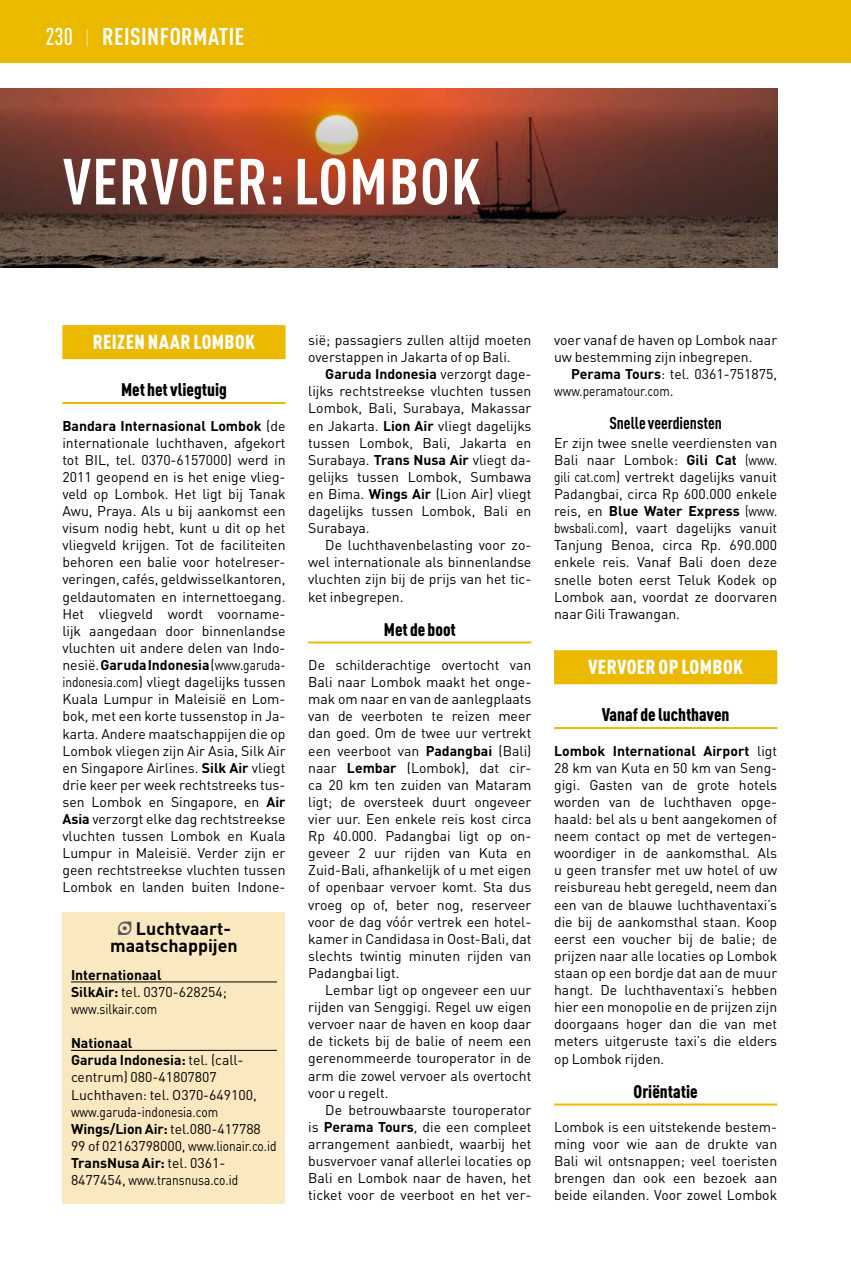
<style>
.page{position:relative;width:851px;height:1265px;background:#fff}
.page>*{position:absolute;margin:0;border:0;box-sizing:border-box;transform-origin:0 0}
.t1{font:700 condensed 64px "DIN Pro";letter-spacing:.02em;color:#fff}
.t2{font:700 condensed 24px "DIN Pro";letter-spacing:.02em;color:#fff}
.t3{font:900 condensed 20px "DIN Pro";letter-spacing:.02em;color:#fff}
.t4{font:900 condensed 18px "DIN Pro";color:#000}
.t5{font:700 17.8px/17.2px "DIN Pro";color:#000}
.t6{font:700 condensed 17px "DIN Pro";color:#000}
.t7{font:14px/17px "DIN Pro";color:#000;text-align:justify}
.s1{font-weight:500}
.s2{font-weight:400;font-size:20px;color:#f6db93}
.s3{font-weight:700}
</style>
<div class="page">
<svg style="left:0;top:88px;width:777px;height:180px;background:#7f4432"></svg>
<hr style="left:850px;top:0;width:1px;height:62px;background:#eab900">
<div style="left:62px;top:325px;width:223px;height:34px;background:#eab900"></div>
<hr style="left:62px;top:402px;width:223px;height:2px;background:#eab900">
<hr style="left:308px;top:641px;width:223px;height:2px;background:#eab900">
<div style="left:554px;top:650px;width:223px;height:34px;background:#eab900"></div>
<hr style="left:554px;top:727px;width:223px;height:2px;background:#eab900">
<hr style="left:554px;top:1103px;width:223px;height:2px;background:#eab900">
<div style="left:0;top:0;width:850px;height:62px;background:#eab900"></div>
<div style="left:62px;top:928px;width:223px;height:275px;background:#fae9c0"></div>
<hr style="left:71px;top:981px;width:206px;height:1px;background:#000">
<hr style="left:71px;top:1049px;width:206px;height:1px;background:#000">
<div style="left:62px;top:911px;width:223px;height:54px;background:#fae9c0"></div>
<h2 class="t2" style="left:45px;top:19px;width:200px"><span class="s1">230</span> <span class="s2">|</span> REISINFORMATIE</h2>
<h1 class="t1" style="left:63px;top:133px;width:419px">VERVOER: LOMBOK</h1>
<h3 class="t3" style="left:93px;top:326px;width:164px">REIZEN NAAR LOMBOK</h3>
<p class="t4" style="left:121px;top:376px;width:107px">Met het vliegtuig</p>
<p class="t7" style="left:62px;top:415px;width:225px"><span class="s3">Bandara Internasional Lombok</span> (de internationale luchthaven, afgekort tot BIL, tel. 0370-6157000) werd in 2011 geopend en is het enige vlieg&shy;veld op Lombok. Het ligt bij Tanak Awu, Praya. Als u bij aankomst een visum nodig hebt, kunt u dit op het vliegveld krijgen. Tot de faciliteiten behoren een balie voor hotelreser&shy;veringen, cafés, geldwisselkantoren, geldautomaten en internettoegang.<br>Het vliegveld wordt voorname&shy;lijk aangedaan door binnenlandse vluchten uit andere delen van Indo&shy;nesië. <span class="s3">Garuda Indonesia</span> (www.garuda&shy;indonesia.com) vliegt dagelijks tussen Kuala Lumpur in Maleisië en Lom&shy;bok, met een korte tussenstop in Ja&shy;karta. Andere maatschappijen die op Lombok vliegen zijn Air Asia, Silk Air en Singapore Airlines. <span class="s3">Silk Air</span> vliegt drie keer per week rechtstreeks tus&shy;sen Lombok en Singapore, en <span class="s3">Air Asia</span> verzorgt elke dag rechtstreekse vluchten tussen Lombok en Kuala Lumpur in Maleisië. Verder zijn er geen rechtstreekse vluchten tussen Lombok en landen buiten Indone-</p>
<p class="t5" style="left:110px;top:917px;width:129px;text-indent:26px">Luchtvaart&shy;maatschappijen</p>
<p class="t7" style="left:71px;top:964px;width:157px;text-align:left"><span class="s3">Internationaal<br>SilkAir:</span> tel. 0370-628254; www.silkair.com</p>
<p class="t7" style="left:71px;top:1033px;width:207px;text-align:left"><span class="s3">Nationaal<br>Garuda Indonesia:</span> tel. (call&shy;centrum) 080-41807807<br>Luchthaven: tel. O370-649100, www.garuda-indonesia.com<br><span class="s3">Wings/Lion Air:</span> tel.080-417788<br>99 of 02163798000, www.lionair.co.id<br><span class="s3">TransNusa Air:</span> tel. 0361-<br>8477454, www.transnusa.co.id</p>
<p class="t7" style="left:308px;top:330px;width:224px">sië; passagiers zullen altijd moeten overstappen in Jakarta of op Bali.</p>
<p class="t7" style="left:308px;top:364px;width:224px;text-indent:17px"><span class="s3">Garuda Indonesia</span> verzorgt dage&shy;lijks rechtstreekse vluchten tussen Lombok, Bali, Surabaya, Makassar en Jakarta. <span class="s3">Lion Air</span> vliegt dagelijks tussen Lombok, Bali, Jakarta en Surabaya. <span class="s3">Trans Nusa Air</span> vliegt da&shy;gelijks tussen Lombok, Sumbawa en Bima. <span class="s3">Wings Air</span> (Lion Air) vliegt dagelijks tussen Lombok, Bali en Surabaya.</p>
<p class="t7" style="left:308px;top:535px;width:225px;text-indent:17px">De luchthavenbelasting voor zo&shy;wel internationale als binnenlandse vluchten zijn bij de prijs van het tic&shy;ket inbegrepen.</p>
<p class="t4" style="left:384px;top:615px;width:73px">Met de boot</p>
<p class="t7" style="left:308px;top:655px;width:225px;text-align:left">De schilderachtige overtocht van<br>Bali naar Lombok maakt het onge&shy;mak om naar en van de aanlegplaats van de veerboten te reizen meer dan goed. Om de twee uur vertrekt een veerboot van <span class="s3">Padangbai</span> (Bali) naar <span class="s3">Lembar</span> (Lombok), dat cir&shy;ca 20 km ten zuiden van Mataram ligt; de oversteek duurt ongeveer vier uur. Een enkele reis kost circa<br>Rp 40.000. Padangbai ligt op on&shy;geveer 2 uur rijden van Kuta en<br>Zuid-Bali, afhankelijk of u met eigen of openbaar vervoer komt. Sta dus vroeg op of, beter nog, reserveer voor de dag vóór vertrek een hotel&shy;kamer in Candidasa in Oost-Bali, dat slechts twintig minuten rijden van<br>Padangbai ligt.</p>
<p class="t7" style="left:308px;top:980px;width:225px;text-indent:17px">Lembar ligt op ongeveer een uur rijden van Senggigi. Regel uw eigen vervoer naar de haven en koop daar de tickets bij de balie of neem een gerenommeerde touroperator in de arm die zowel vervoer als overtocht voor u regelt.</p>
<p class="t7" style="left:308px;top:1099px;width:225px;text-indent:17px">De betrouwbaarste touroperator is <span class="s3">Perama Tours</span>, die een compleet arrangement aanbiedt, waarbij het busvervoer vanaf allerlei locaties op Bali en Lombok naar de haven, het ticket voor de veerboot en het ver-</p>
<p class="t7" style="left:554px;top:330px;width:224px">voer vanaf de haven op Lombok naar uw bestemming zijn inbegrepen.</p>
<p class="t7" style="left:554px;top:364px;width:224px;text-indent:17px"><span class="s3">Perama Tours</span>: tel. 0361-751875, www.peramatour.com.</p>
<p class="t6" style="left:609px;top:409px;width:114px">Snelle veerdiensten</p>
<p class="t7" style="left:554px;top:432px;width:225px">Er zijn twee snelle veerdiensten van Bali naar Lombok: <span class="s3">Gili Cat</span> (www. gili cat.com) vertrekt dagelijks vanuit Padangbai, circa Rp 600.000 enkele reis, en <span class="s3">Blue Water Express</span> (www. bwsbali.com), vaart dagelijks vanuit Tanjung Benoa, circa Rp. 690.000 enkele reis. Vanaf Bali doen deze snelle boten eerst Teluk Kodek op Lombok aan, voordat ze doorvaren naar Gili Trawangan.</p>
<h3 class="t3" style="left:588px;top:651px;width:157px">VERVOER OP LOMBOK</h3>
<p class="t4" style="left:601px;top:701px;width:129px">Vanaf de luchthaven</p>
<p class="t7" style="left:554px;top:740px;width:225px;text-align:left"><span class="s3">Lombok International Airport</span> ligt<br>28 km van Kuta en 50 km van Seng&shy;gigi. Gasten van de grote hotels worden van de luchthaven opge&shy;haald: bel als u bent aangekomen of neem contact op met de vertegen&shy;woordiger in de aankomsthal. Als u geen transfer met uw hotel of uw reisbureau hebt geregeld, neem dan een van de blauwe luchthaventaxi’s die bij de aankomsthal staan. Koop eerst een voucher bij de balie; de prijzen naar alle locaties op Lombok staan op een bordje dat aan de muur hangt. De luchthaventaxi’s hebben hier een monopolie en de prijzen zijn doorgaans hoger dan die van met meters uitgeruste taxi’s die elders op Lombok rijden.</p>
<p class="t4" style="left:633px;top:1077px;width:66px">Oriëntatie</p>
<p class="t7" style="left:554px;top:1116px;width:225px">Lombok is een uitstekende bestem&shy;ming voor wie aan de drukte van Bali wil ontsnappen; veel toeristen brengen dan ook een bezoek aan beide eilanden. Voor zowel Lombok</p>
</div>
